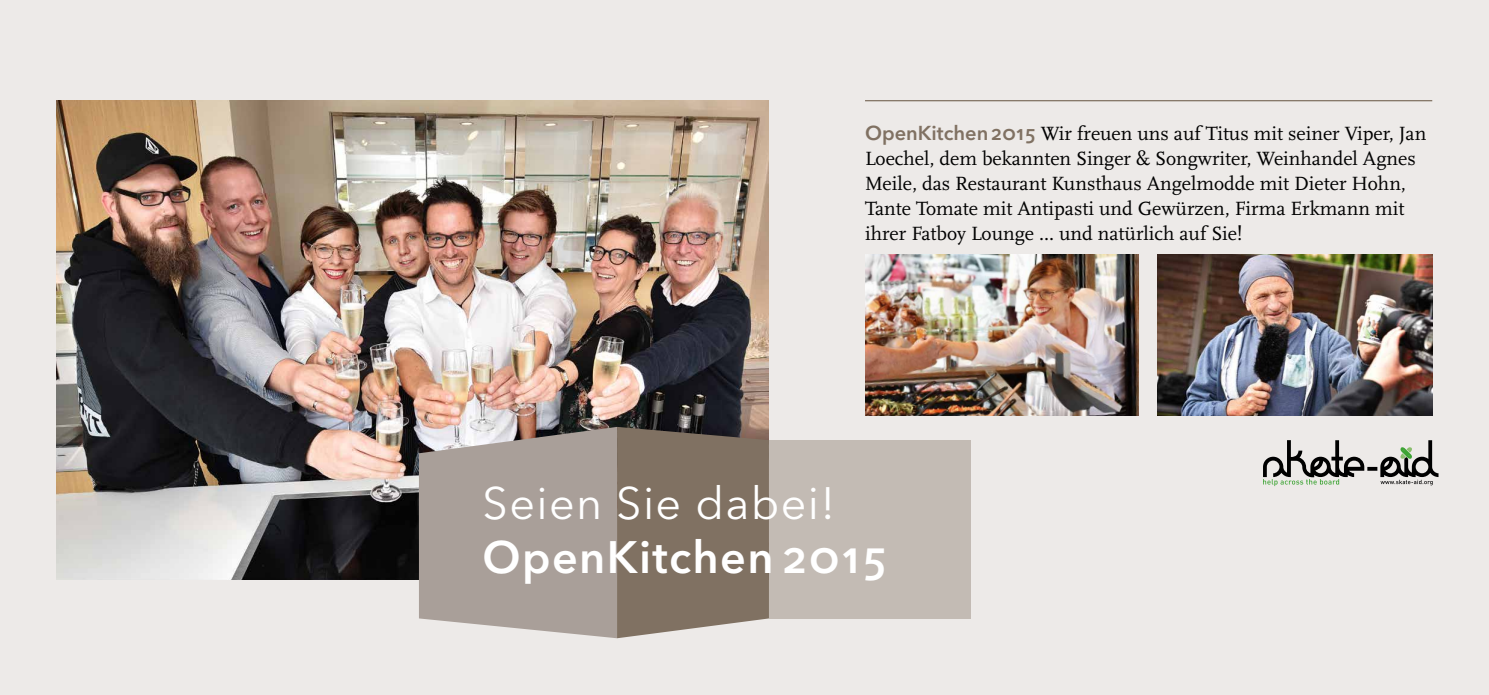
<style>
.page{position:relative;width:1489px;height:695px;background:#fff}
.page>*{position:absolute;margin:0;border:0;box-sizing:border-box;transform-origin:0 0}
.t1{font:600 45px "Avenir Next LT Pro";letter-spacing:.03em;color:#fff}
.t2{font:45px "Avenir Next LT Pro";letter-spacing:.03em;color:#fff}
.t3{font:20px/25px "Scala";color:#000}
.s1{font-family:"Avenir Next LT Pro";font-weight:600;color:#807162}
</style>
<div class="page">
<div style="left:0;top:0;width:1488px;height:694px;background:#edeae8"></div>
<img style="left:57px;top:100px;width:712px;height:479px">
<hr style="left:865px;top:100px;width:566px;height:1px;background:#807162">
<svg style="left:419px;top:427px;width:198px;height:211px;background:#aca39e"></svg>
<svg style="left:617px;top:427px;width:152px;height:211px;background:#827466"></svg>
<div style="left:769px;top:440px;width:201px;height:178px;background:#c3bbb4"></div>
<img style="left:1157px;top:255px;width:274px;height:160px">
<svg style="left:1263px;top:440px;width:175px;height:46px"></svg>
<img style="left:865px;top:255px;width:272px;height:160px">
<p class="t3" style="left:865px;top:121px;width:563px"><span class="s1">OpenKitchen2015</span> Wir freuen uns auf Titus mit seiner Viper, Jan Loechel, dem bekannten Singer &amp; Songwriter, Weinhandel Agnes Meile, das Restaurant Kunsthaus Angelmodde mit Dieter Hohn, Tante Tomate mit Antipasti und Gewürzen, Firma Erkmann mit ihrer Fatboy Lounge ... und natürlich auf Sie!</p>
<h1 class="t2" style="left:482px;top:476px;width:354px">Seien Sie dabei!</h1>
<h1 class="t1" style="left:482px;top:530px;width:406px">OpenKitchen 2015</h1>
</div>
